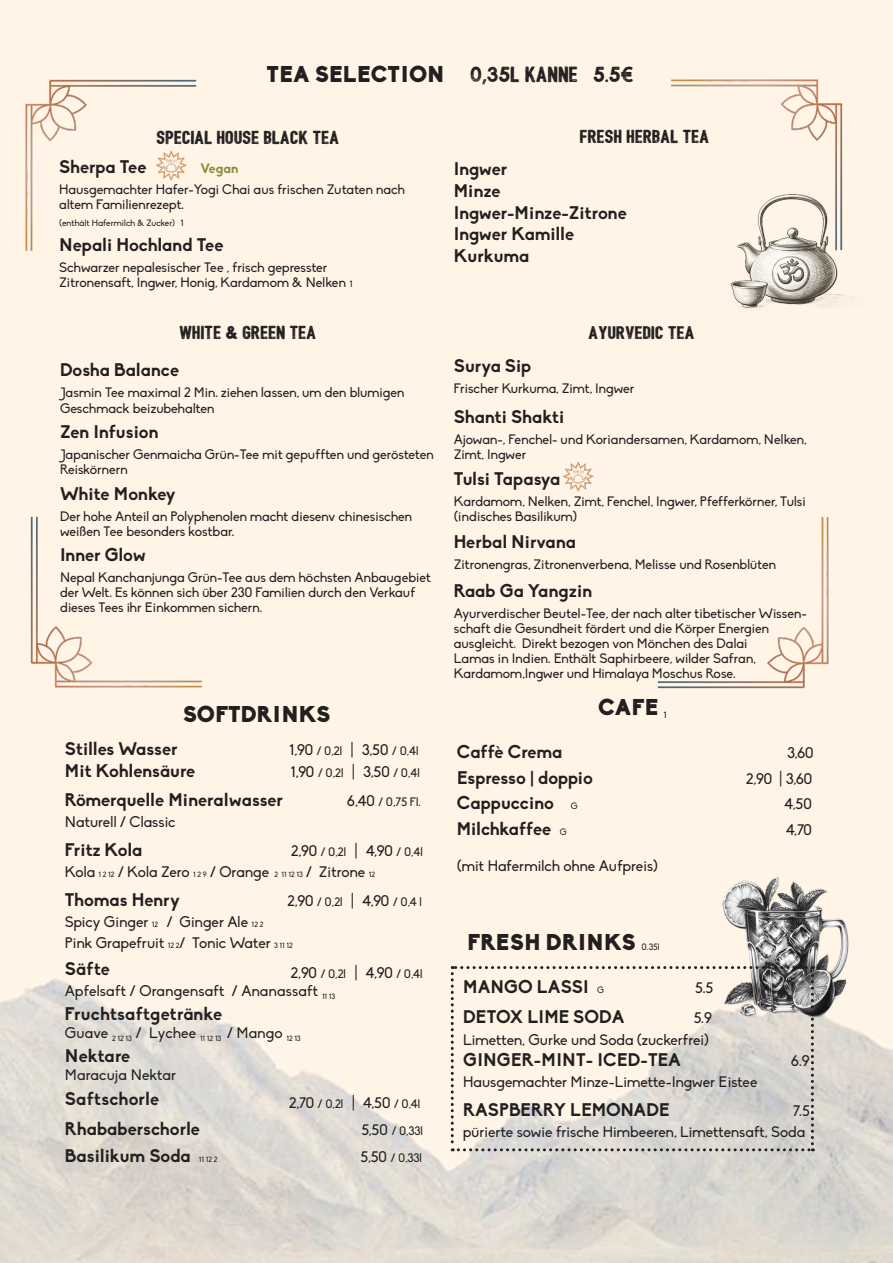
<style>
.page{position:relative;width:893px;height:1263px;background:#fff}
.page>*{position:absolute;margin:0;border:0;box-sizing:border-box;transform-origin:0 0}
.t1{font:900 22.5px "Biko";letter-spacing:.01em;color:#231f20}
.t2{font:21px "Bushcraft textured";letter-spacing:.01em;color:#231f20}
.t3{font:700 18px "Biko";color:#231f20}
.t4{font:18px "Bushcraft textured";letter-spacing:.01em;color:#231f20}
.t5{font:17.4px "Bushcraft textured";letter-spacing:.01em;color:#231f20}
.t6{font:15px "Biko";color:#231f20}
.t7{font:13.5px/15px "Biko";color:#231f20}
.t8{font:700 13.5px "Biko";letter-spacing:.005em;color:#8c8a3b}
.t9{font:12px "Biko";color:#231f20}
.t10{font:9px "Biko";color:#231f20}
.t11{font:7.5px "Biko";color:#231f20}
.s1{font-family:"Biko";font-weight:900;font-size:22.5px}
.s2{font-size:9px}
.s3{font-size:15px}
.s4{font-size:7.5px}
.s5{font-weight:400;font-size:9px}
</style>
<div class="page">
<img style="left:0;top:0;width:893px;height:1263px">
<img style="left:665px;top:77px;width:179px;height:176px">
<img style="left:29px;top:513px;width:178px;height:177px">
<img style="left:24px;top:78px;width:176px;height:179px">
<img style="left:654px;top:512px;width:176px;height:179px">
<img style="left:718px;top:191px;width:147px;height:133px">
<img style="left:668px;top:872px;width:206px;height:152px">
<svg style="left:451px;top:966px;width:363px;height:185px;background:#e4ddd4"></svg>
<img style="left:558px;top:460px;width:42px;height:32px">
<img style="left:152px;top:149px;width:42px;height:32px">
<p class="t2" style="left:267px;top:66px;width:369px"><span class="s1">TEA SELECTION</span> 0,35l KANNE 5.5€</p>
<p class="t4" style="left:157px;top:130px;width:184px">SPECIAL HOUSE BLACK TEA</p>
<p class="t3" style="left:59px;top:156px;width:89px">Sherpa Tee</p>
<p class="t8" style="left:200px;top:160px;width:40px">Vegan</p>
<p class="t7" style="left:59px;top:182px;width:347px">Hausgemachter Hafer-Yogi Chai aus frischen Zutaten nach altem Familienrezept.</p>
<p class="t10" style="left:59px;top:217px;width:126px">(enthält Hafermilch &amp; Zucker) 1</p>
<p class="t3" style="left:59px;top:234px;width:166px">Nepali Hochland Tee</p>
<p class="t7" style="left:59px;top:260px;width:270px">Schwarzer nepalesischer Tee , frisch gepresster</p>
<p class="t7" style="left:59px;top:275px;width:295px">Zitronensaft, Ingwer, Honig, Kardamom &amp; Nelken <span class="s2">1</span></p>
<p class="t4" style="left:180px;top:325px;width:138px">WHITE &amp; GREEN teA</p>
<p class="t3" style="left:60px;top:359px;width:121px">Dosha Balance</p>
<p class="t7" style="left:60px;top:384px;width:346px;line-height:16.2px">Jasmin Tee maximal 2 Min. ziehen lassen, um den blumigen<br>Geschmack beizubehalten</p>
<p class="t3" style="left:60px;top:421px;width:100px">Zen Infusion</p>
<p class="t7" style="left:60px;top:447px;width:375px">Japanischer Genmaicha Grün-Tee mit gepufften und gerösteten<br>Reiskörnern</p>
<p class="t3" style="left:60px;top:483px;width:117px">White Monkey</p>
<p class="t7" style="left:60px;top:509px;width:354px">Der hohe Anteil an Polyphenolen macht diesenv chinesischen weißen Tee besonders kostbar.</p>
<p class="t3" style="left:60px;top:544px;width:87px">Inner Glow</p>
<p class="t7" style="left:60px;top:570px;width:372px">Nepal Kanchanjunga Grün-Tee aus dem höchsten Anbaugebiet der Welt. Es können sich über 230 Familien durch den Verkauf dieses Tees ihr Einkommen sichern.</p>
<p class="t1" style="left:183px;top:700px;width:149px">SOFTDRINKS</p>
<p class="t3" style="left:65px;top:738px;width:114px">Stilles Wasser</p>
<p class="t9" style="left:289px;top:744px;width:131px"><span class="s3">1,90</span> / 0,2l <span class="s3">| 3,50</span> / 0,4l</p>
<p class="t3" style="left:65px;top:759px;width:132px">Mit Kohlensäure</p>
<p class="t9" style="left:290px;top:766px;width:131px"><span class="s3">1,90</span> / 0,2l <span class="s3">| 3,50</span> / 0,4l</p>
<p class="t3" style="left:65px;top:789px;width:220px">Römerquelle Mineralwasser</p>
<p class="t9" style="left:347px;top:795px;width:75px"><span class="s3">6,40</span> / 0,75 Fl.</p>
<p class="t6" style="left:65px;top:813px;width:112px">Naturell / Classic</p>
<p class="t3" style="left:65px;top:839px;width:79px">Fritz Kola</p>
<p class="t9" style="left:291px;top:845px;width:133px"><span class="s3">2,90</span> / 0,2l <span class="s3">| 4,90</span> / 0,4l</p>
<p class="t6" style="left:65px;top:863px;width:312px">Kola <span class="s4">1 2 12</span> / Kola Zero <span class="s4">1 2 9</span> / Orange <span class="s4">2 11 12 13</span> / Zitrone <span class="s4">12</span></p>
<p class="t3" style="left:65px;top:889px;width:117px">Thomas Henry</p>
<p class="t9" style="left:288px;top:895px;width:136px"><span class="s3">2,90</span> / 0,2l <span class="s3">| 4,90</span> / 0,4 l</p>
<p class="t6" style="left:65px;top:914px;width:200px">Spicy Ginger <span class="s4">12</span> / Ginger Ale <span class="s4">12 2</span></p>
<p class="t6" style="left:65px;top:935px;width:229px">Pink Grapefruit <span class="s4">12 2</span>/ Tonic Water <span class="s4">3 11 12</span></p>
<p class="t3" style="left:65px;top:958px;width:47px">Säfte</p>
<p class="t9" style="left:291px;top:967px;width:133px"><span class="s3">2,90</span> / 0,2l <span class="s3">| 4,90</span> / 0,4l</p>
<p class="t6" style="left:65px;top:982px;width:272px">Apfelsaft / Orangensaft / Ananassaft <sub>11</sub> <sub>13</sub></p>
<p class="t3" style="left:65px;top:1003px;width:159px">Fruchtsaftgetränke</p>
<p class="t6" style="left:65px;top:1024px;width:237px">Guave <sub>2</sub> <sub>12</sub> <sub>13</sub> / Lychee <sub>11</sub> <sub>12</sub> <sub>13</sub> / Mango <sub>12</sub> <sub>13</sub></p>
<p class="t3" style="left:65px;top:1045px;width:67px">Nektare</p>
<p class="t6" style="left:65px;top:1066px;width:113px">Maracuja Nektar</p>
<p class="t3" style="left:65px;top:1088px;width:96px">Saftschorle</p>
<p class="t9" style="left:289px;top:1097px;width:133px"><span class="s3">2,70</span> / 0,2l <span class="s3">| 4,50</span> / 0,4l</p>
<p class="t3" style="left:65px;top:1118px;width:137px">Rhababerschorle</p>
<p class="t9" style="left:361px;top:1124px;width:63px"><span class="s3">5,50</span> / 0,33l</p>
<p class="t3" style="left:65px;top:1145px;width:127px">Basilikum Soda</p>
<p class="t11" style="left:199px;top:1155px;width:20px">11 12 2</p>
<p class="t9" style="left:360px;top:1151px;width:63px"><span class="s3">5,50</span> / 0,33l</p>
<p class="t4" style="left:580px;top:129px;width:131px">FRESH HERBAL TEA</p>
<p class="t3" style="left:454px;top:158px;width:55px">Ingwer</p>
<p class="t3" style="left:454px;top:180px;width:48px">Minze</p>
<p class="t3" style="left:454px;top:201px;width:175px">Ingwer-Minze-Zitrone</p>
<p class="t3" style="left:454px;top:223px;width:122px">Ingwer Kamille</p>
<p class="t3" style="left:454px;top:245px;width:77px">Kurkuma</p>
<p class="t5" style="left:589px;top:325px;width:107px">AYURVEDIC TEA</p>
<p class="t3" style="left:454px;top:355px;width:79px">Surya Sip</p>
<p class="t7" style="left:454px;top:381px;width:182px">Frischer Kurkuma, Zimt, Ingwer</p>
<p class="t3" style="left:454px;top:406px;width:112px">Shanti Shakti</p>
<p class="t7" style="left:454px;top:433px;width:354px">Ajowan-, Fenchel- und Koriandersamen, Kardamom, Nelken,<br>Zimt, Ingwer</p>
<p class="t3" style="left:454px;top:468px;width:108px">Tulsi Tapasya</p>
<p class="t7" style="left:454px;top:494px;width:353px">Kardamom, Nelken, Zimt, Fenchel, Ingwer, Pfefferkörner, Tulsi (indisches Basilikum)</p>
<p class="t3" style="left:454px;top:531px;width:124px">Herbal Nirvana</p>
<p class="t7" style="left:454px;top:557px;width:324px">Zitronengras, Zitronenverbena, Melisse und Rosenblüten</p>
<p class="t3" style="left:454px;top:580px;width:140px">Raab Ga Yangzin</p>
<p class="t7" style="left:454px;top:606px;width:355px">Ayurverdischer Beutel-Tee, der nach alter tibetischer Wissen&shy;schaft die Gesundheit fördert und die Körper Energien</p>
<p class="t7" style="left:454px;top:636px;width:295px">ausgleicht. Direkt bezogen von Mönchen des Dalai</p>
<p class="t7" style="left:454px;top:651px;width:303px">Lamas in Indien. Enthält Saphirbeere, wilder Safran,</p>
<p class="t7" style="left:454px;top:666px;width:283px">Kardamom,Ingwer und Himalaya Moschus Rose.</p>
<p class="t1" style="left:598px;top:693px;width:62px">CAFE</p>
<p class="t10" style="left:663px;top:710px;width:5px">1</p>
<p class="t3" style="left:457px;top:741px;width:107px">Caffè Crema</p>
<p class="t6" style="left:787px;top:745px;width:28px">3,60</p>
<p class="t3" style="left:457px;top:767px;width:138px">Espresso <span class="s3">|</span> doppio</p>
<p class="t6" style="left:746px;top:770px;width:68px">2,90 | 3,60</p>
<p class="t3" style="left:457px;top:792px;width:122px">Cappuccino <span class="s5">G</span></p>
<p class="t6" style="left:785px;top:796px;width:29px">4,50</p>
<p class="t3" style="left:457px;top:818px;width:111px">Milchkaffee <span class="s5">G</span></p>
<p class="t6" style="left:786px;top:821px;width:28px">4,70</p>
<p class="t6" style="left:457px;top:857px;width:203px">(mit Hafermilch ohne Aufpreis)</p>
<p class="t1" style="left:467px;top:928px;width:170px">FRESH DRINKS</p>
<p class="t10" style="left:641px;top:942px;width:20px">0.35l</p>
<p class="t3" style="left:463px;top:975px;width:142px">MANGO LASSI <span class="s5">G</span></p>
<p class="t6" style="left:695px;top:979px;width:19px">5.5</p>
<p class="t3" style="left:463px;top:1006px;width:163px">DETOX LIME SODA</p>
<p class="t6" style="left:694px;top:1009px;width:20px">5.9</p>
<p class="t6" style="left:463px;top:1031px;width:247px">Limetten, Gurke und Soda (zuckerfrei)</p>
<p class="t3" style="left:463px;top:1049px;width:219px">GINGER-MINT- ICED-TEA</p>
<p class="t6" style="left:791px;top:1052px;width:20px">6.9</p>
<p class="t6" style="left:463px;top:1073px;width:296px">Hausgemachter Minze-Limette-Ingwer Eistee</p>
<p class="t3" style="left:463px;top:1098px;width:208px">RASPBERRY LEMONADE</p>
<p class="t6" style="left:794px;top:1102px;width:18px">7.5</p>
<p class="t6" style="left:463px;top:1123px;width:343px">pürierte sowie frische Himbeeren, Limettensaft, Soda</p>
</div>
